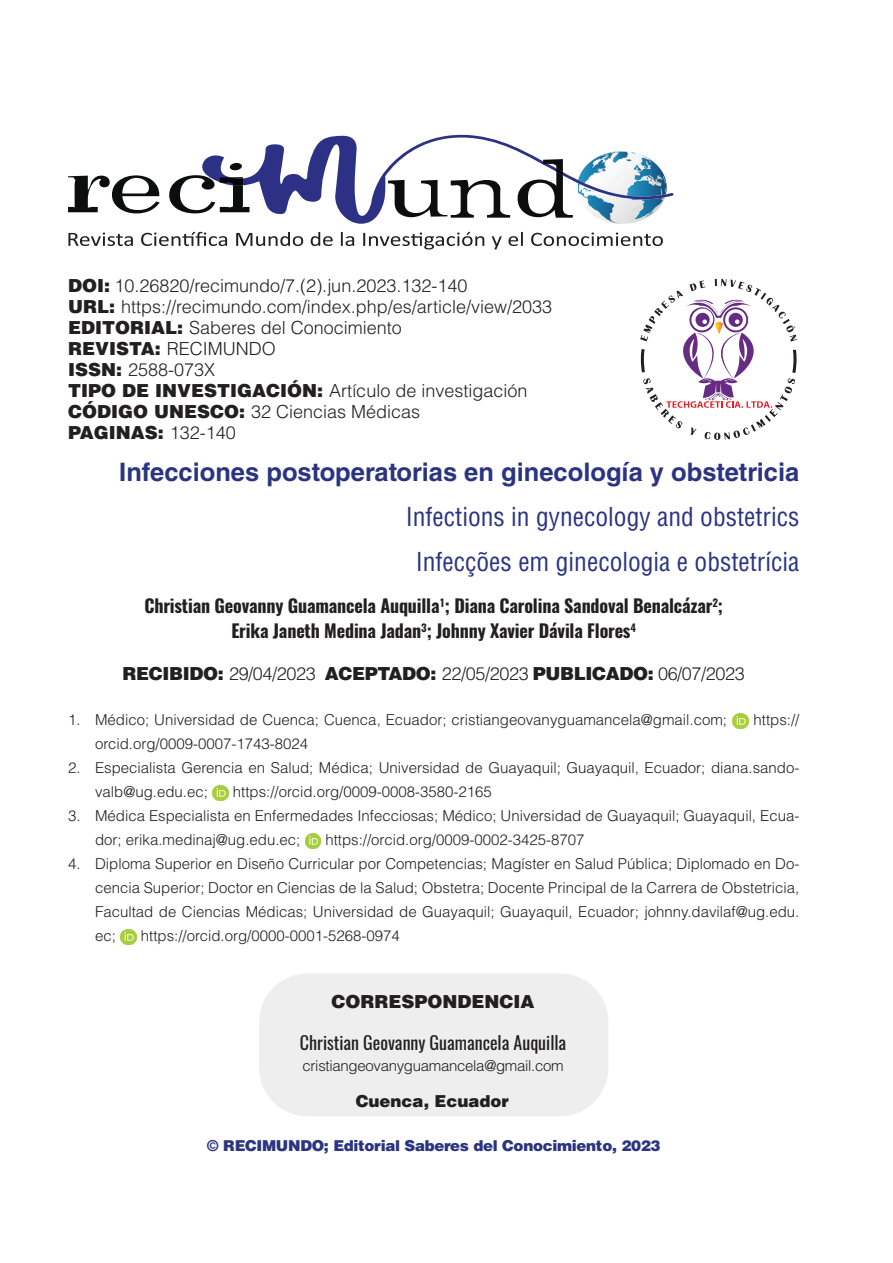
<style>
.page{position:relative;width:893px;height:1263px;background:#fff}
.page>*{position:absolute;margin:0;border:0;box-sizing:border-box;transform-origin:0 0}
.t1{font:condensed 25.5px "Helvetica LT Std";color:#2b3481}
.t2{font:700 25.5px "Helvetica LT Std";color:#2b3481}
.t3{font:300 18px "Helvetica LT Std";color:#231f20}
.t4{font:700 18px "Oswald";letter-spacing:-.01em;color:#231f20}
.t5{font:300 18px "Helvetica LT Std";letter-spacing:-.02em;color:#231f20}
.t6{font:18px "Oswald";color:#231f20}
.t7{font:900 18px "Helvetica LT Std";color:#231f20}
.t8{font:900 16.5px "Helvetica LT Std";color:#231f20}
.t9{font:300 15px/24px "Helvetica LT Std";color:#231f20}
.t10{font:900 15px "Helvetica LT Std";letter-spacing:-.02em;color:#2b3481}
.t11{font:300 15px "Helvetica LT Std";letter-spacing:-.02em;color:#231f20}
.s1{font-weight:900}
.s2{font-weight:300}
</style>
<div class="page">
<svg style="left:68px;top:175px;width:92px;height:38px"></svg>
<svg style="left:169px;top:134px;width:505px;height:90px"></svg>
<svg style="left:68px;top:233px;width:65px;height:13px"></svg>
<svg style="left:141px;top:232px;width:86px;height:14px"></svg>
<svg style="left:236px;top:232px;width:67px;height:14px"></svg>
<svg style="left:311px;top:232px;width:22px;height:14px"></svg>
<svg style="left:341px;top:232px;width:13px;height:14px"></svg>
<svg style="left:363px;top:232px;width:121px;height:17px"></svg>
<svg style="left:492px;top:236px;width:10px;height:13px"></svg>
<svg style="left:508px;top:232px;width:15px;height:14px"></svg>
<svg style="left:531px;top:233px;width:132px;height:13px"></svg>
<img style="left:732px;top:713px;width:16px;height:16px">
<img style="left:213px;top:785px;width:15px;height:16px">
<img style="left:305px;top:833px;width:16px;height:16px">
<img style="left:121px;top:929px;width:15px;height:16px">
<div style="left:259px;top:973px;width:349px;height:143px;background:#edeeed;border-radius:49px"></div>
<svg style="left:640px;top:279px;width:157px;height:161px"></svg>
<p class="t3" style="left:68px;top:274px;width:401px"><span class="s1">DOI:</span> 10.26820/recimundo/7.(2).jun.2023.132-140</p>
<p class="t3" style="left:68px;top:295px;width:486px"><span class="s1">URL:</span> https://recimundo.com/index.php/es/article/view/2033</p>
<p class="t3" style="left:68px;top:316px;width:335px"><span class="s1">EDITORIAL:</span> Saberes del Conocimiento</p>
<p class="t3" style="left:68px;top:337px;width:209px"><span class="s1">REVISTA:</span> RECIMUNDO</p>
<p class="t3" style="left:68px;top:358px;width:149px"><span class="s1">ISSN:</span> 2588-073X</p>
<p class="t3" style="left:68px;top:379px;width:461px"><span class="s1">TIPO DE INVESTIGACIÓN:</span> Artículo de investigación</p>
<p class="t3" style="left:68px;top:400px;width:354px"><span class="s1">CÓDIGO UNESCO:</span> 32 Ciencias Médicas</p>
<p class="t7" style="left:68px;top:420px;width:169px">PAGINAS: <span class="s2">132-140</span></p>
<p class="t2" style="left:119px;top:456px;width:682px">Infecciones postoperatorias en ginecología y obstetricia</p>
<p class="t1" style="left:406px;top:500px;width:395px">Infections in gynecology and obstetrics</p>
<p class="t1" style="left:416px;top:545px;width:385px">Infecções em ginecologia e obstetrícia</p>
<p class="t4" style="left:144px;top:596px;width:580px">Christian Geovanny Guamancela Auquilla<sup>1</sup>; Diana Carolina Sandoval Benalcázar<sup>2</sup>;</p>
<p class="t4" style="left:231px;top:621px;width:406px">Erika Janeth Medina Jadan<sup>3</sup>; Johnny Xavier Dávila Flores<sup>4</sup></p>
<p class="t5" style="left:123px;top:662px;width:624px"><span class="s1">RECIBIDO:</span> 29/04/2023 <span class="s1">ACEPTADO:</span> 22/05/2023 <span class="s1">PUBLICADO:</span> 06/07/2023</p>
<p class="t9" style="left:68px;top:708px;width:660px">1. Médico; Universidad de Cuenca; Cuenca, Ecuador; cristiangeovanyguamancela@gmail.com;</p>
<p class="t9" style="left:754px;top:708px;width:47px">https://</p>
<p class="t9" style="left:95px;top:732px;width:215px">orcid.org/0009-0007-1743-8024</p>
<p class="t9" style="left:95px;top:756px;width:706px;text-indent:-27px">2. Especialista Gerencia en Salud; Médica; Universidad de Guayaquil; Guayaquil, Ecuador; diana.sando&shy;valb@ug.edu.ec;</p>
<p class="t9" style="left:233px;top:780px;width:261px">https://orcid.org/0009-0008-3580-2165</p>
<p class="t9" style="left:95px;top:804px;width:706px;text-indent:-27px">3. Médica Especialista en Enfermedades Infecciosas; Médico; Universidad de Guayaquil; Guayaquil, Ecua&shy;dor; erika.medinaj@ug.edu.ec;</p>
<p class="t9" style="left:325px;top:828px;width:261px">https://orcid.org/0009-0002-3425-8707</p>
<p class="t9" style="left:95px;top:852px;width:706px;text-align:justify;text-indent:-27px">4. Diploma Superior en Diseño Curricular por Competencias; Magíster en Salud Pública; Diplomado en Do&shy;cencia Superior; Doctor en Ciencias de la Salud; Obstetra; Docente Principal de la Carrera de Obstetricia, Facultad de Ciencias Médicas; Universidad de Guayaquil; Guayaquil, Ecuador; johnny.davilaf@ug.edu. ec;</p>
<p class="t9" style="left:141px;top:924px;width:261px">https://orcid.org/0000-0001-5268-0974</p>
<p class="t7" style="left:332px;top:990px;width:204px">CORRESPONDENCIA</p>
<p class="t6" style="left:300px;top:1026px;width:268px">Christian Geovanny Guamancela Auquilla</p>
<p class="t11" style="left:303px;top:1056px;width:263px">cristiangeovanyguamancela@gmail.com</p>
<p class="t8" style="left:356px;top:1090px;width:155px">Cuenca, Ecuador</p>
<p class="t10" style="left:207px;top:1136px;width:455px">© RECIMUNDO; Editorial Saberes del Conocimiento, 2023</p>
</div>
